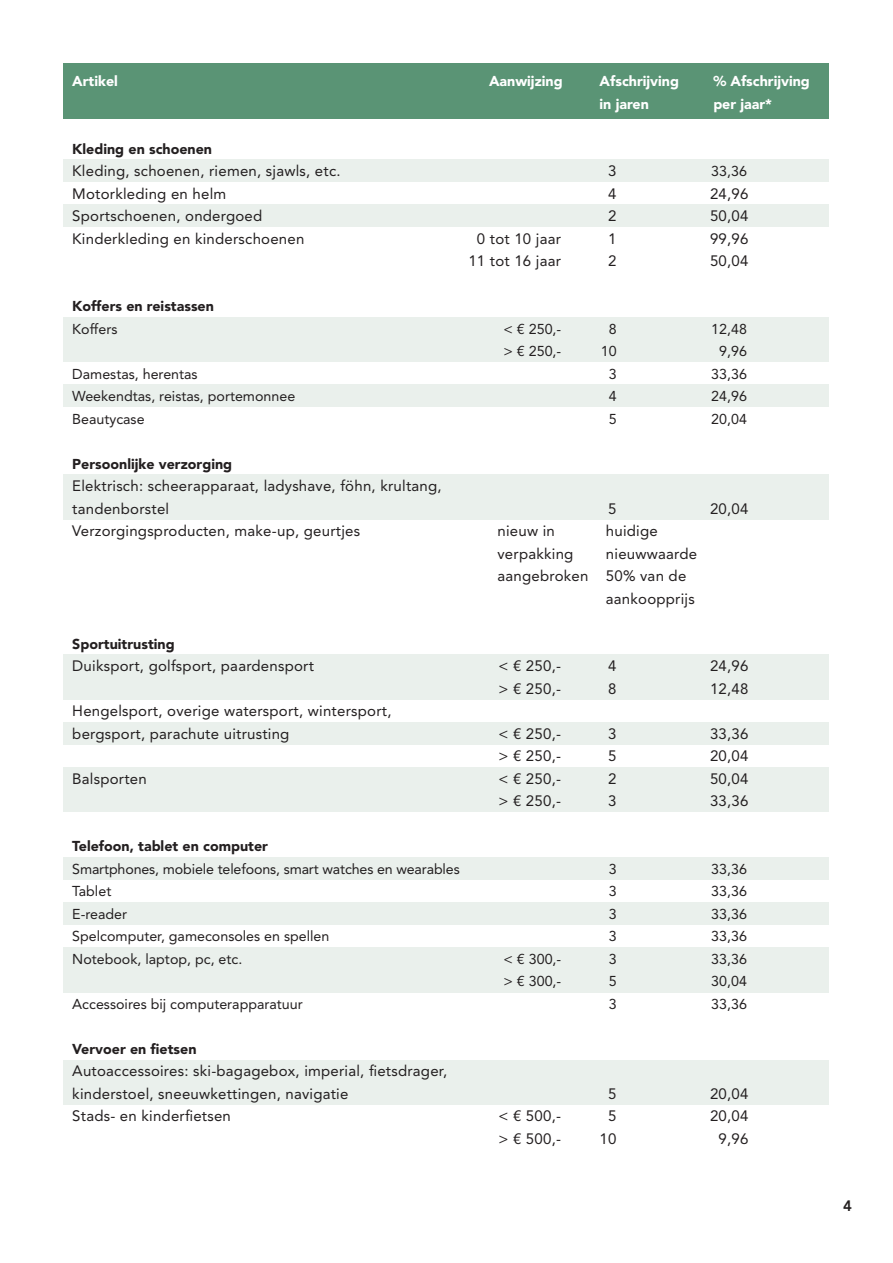
<style>
.page{position:relative;width:893px;height:1263px;background:#fff}
.page>*{position:absolute;margin:0;border:0;box-sizing:border-box;transform-origin:0 0}
._2_4_Platte_tekst{font:15px "Avenir LT Std";letter-spacing:.015em;color:#231f20}
.t1{font:800 15px "Avenir LT Std";color:#231f20}
._2_4_Platte_tekst-2{font:14.25px "Avenir LT Std";color:#231f20}
._2_4_Platte_tekst-3{font:900 14.25px "Avenir LT Std";color:#231f20}
._2_4_Platte_tekst-4{font:900 14.25px "Avenir LT Std";color:#fff}
</style>
<div class="page">
<div style="left:64px;top:64px;width:765px;height:55px;background:#5a9475"></div>
<div style="left:64px;top:160px;width:765px;height:22px;background:#eaf0ec"></div>
<div style="left:64px;top:205px;width:765px;height:22px;background:#eaf0ec"></div>
<div style="left:64px;top:317px;width:765px;height:23px;background:#eaf0ec"></div>
<div style="left:64px;top:340px;width:765px;height:22px;background:#eaf0ec"></div>
<div style="left:64px;top:385px;width:765px;height:22px;background:#eaf0ec"></div>
<div style="left:64px;top:475px;width:765px;height:22px;background:#eaf0ec"></div>
<div style="left:64px;top:497px;width:765px;height:23px;background:#eaf0ec"></div>
<div style="left:64px;top:655px;width:765px;height:22px;background:#eaf0ec"></div>
<div style="left:64px;top:677px;width:765px;height:23px;background:#eaf0ec"></div>
<div style="left:64px;top:722px;width:765px;height:23px;background:#eaf0ec"></div>
<div style="left:64px;top:767px;width:765px;height:23px;background:#eaf0ec"></div>
<div style="left:64px;top:790px;width:765px;height:22px;background:#eaf0ec"></div>
<div style="left:64px;top:857px;width:765px;height:23px;background:#eaf0ec"></div>
<div style="left:64px;top:902px;width:765px;height:23px;background:#eaf0ec"></div>
<div style="left:64px;top:947px;width:765px;height:23px;background:#eaf0ec"></div>
<div style="left:64px;top:970px;width:765px;height:22px;background:#eaf0ec"></div>
<div style="left:64px;top:1060px;width:765px;height:22px;background:#eaf0ec"></div>
<div style="left:64px;top:1082px;width:765px;height:23px;background:#eaf0ec"></div>
<p class="_2_4_Platte_tekst-4" style="left:72px;top:73px;width:47px">Artikel</p>
<p class="_2_4_Platte_tekst-4" style="left:489px;top:73px;width:75px">Aanwijzing</p>
<p class="_2_4_Platte_tekst-4" style="left:600px;top:73px;width:81px">Afschrijving</p>
<p class="_2_4_Platte_tekst-4" style="left:600px;top:95px;width:51px">in jaren</p>
<p class="_2_4_Platte_tekst-4" style="left:713px;top:73px;width:98px">% Afschrijving</p>
<p class="_2_4_Platte_tekst-4" style="left:713px;top:95px;width:60px">per jaar*</p>
<p class="_2_4_Platte_tekst-3" style="left:72px;top:140px;width:141px">Kleding en schoenen</p>
<p class="_2_4_Platte_tekst" style="left:72px;top:162px;width:270px">Kleding, schoenen, riemen, sjawls, etc.</p>
<p class="_2_4_Platte_tekst" style="left:608px;top:162px;width:10px">3</p>
<p class="_2_4_Platte_tekst-2" style="left:711px;top:163px;width:37px">33,36</p>
<p class="_2_4_Platte_tekst" style="left:72px;top:185px;width:156px">Motorkleding en helm</p>
<p class="_2_4_Platte_tekst" style="left:608px;top:185px;width:10px">4</p>
<p class="_2_4_Platte_tekst" style="left:710px;top:185px;width:40px">24,96</p>
<p class="_2_4_Platte_tekst" style="left:72px;top:207px;width:192px">Sportschoenen, ondergoed</p>
<p class="_2_4_Platte_tekst" style="left:608px;top:207px;width:10px">2</p>
<p class="_2_4_Platte_tekst" style="left:710px;top:207px;width:40px">50,04</p>
<p class="_2_4_Platte_tekst" style="left:72px;top:230px;width:234px">Kinderkleding en kinderschoenen</p>
<p class="_2_4_Platte_tekst" style="left:477px;top:230px;width:86px">0 tot 10 jaar</p>
<p class="_2_4_Platte_tekst" style="left:608px;top:230px;width:10px">1</p>
<p class="_2_4_Platte_tekst" style="left:710px;top:230px;width:40px">99,96</p>
<p class="_2_4_Platte_tekst" style="left:468px;top:252px;width:94px">11 tot 16 jaar</p>
<p class="_2_4_Platte_tekst" style="left:608px;top:252px;width:10px">2</p>
<p class="_2_4_Platte_tekst" style="left:710px;top:252px;width:40px">50,04</p>
<p class="_2_4_Platte_tekst-3" style="left:72px;top:298px;width:143px">Koffers en reistassen</p>
<p class="_2_4_Platte_tekst-2" style="left:72px;top:321px;width:47px">Koffers</p>
<p class="_2_4_Platte_tekst-2" style="left:503px;top:321px;width:59px">&lt; € 250,-</p>
<p class="_2_4_Platte_tekst-2" style="left:609px;top:321px;width:9px">8</p>
<p class="_2_4_Platte_tekst-2" style="left:711px;top:321px;width:37px">12,48</p>
<p class="_2_4_Platte_tekst-2" style="left:503px;top:343px;width:59px">&gt; € 250,-</p>
<p class="_2_4_Platte_tekst-2" style="left:601px;top:343px;width:17px">10</p>
<p class="_2_4_Platte_tekst-2" style="left:719px;top:343px;width:29px">9,96</p>
<p class="_2_4_Platte_tekst-2" style="left:72px;top:366px;width:127px">Damestas, herentas</p>
<p class="_2_4_Platte_tekst-2" style="left:609px;top:366px;width:9px">3</p>
<p class="_2_4_Platte_tekst-2" style="left:711px;top:366px;width:37px">33,36</p>
<p class="_2_4_Platte_tekst-2" style="left:72px;top:388px;width:224px">Weekendtas, reistas, portemonnee</p>
<p class="_2_4_Platte_tekst-2" style="left:609px;top:388px;width:9px">4</p>
<p class="_2_4_Platte_tekst-2" style="left:711px;top:388px;width:37px">24,96</p>
<p class="_2_4_Platte_tekst-2" style="left:72px;top:411px;width:74px">Beautycase</p>
<p class="_2_4_Platte_tekst-2" style="left:609px;top:411px;width:9px">5</p>
<p class="_2_4_Platte_tekst-2" style="left:711px;top:411px;width:37px">20,04</p>
<p class="_2_4_Platte_tekst-3" style="left:72px;top:455px;width:161px">Persoonlijke verzorging</p>
<p class="_2_4_Platte_tekst" style="left:72px;top:477px;width:371px">Elektrisch: scheerapparaat, ladyshave, föhn, krultang,</p>
<p class="_2_4_Platte_tekst" style="left:72px;top:500px;width:98px">tandenborstel</p>
<p class="_2_4_Platte_tekst" style="left:608px;top:500px;width:10px">5</p>
<p class="_2_4_Platte_tekst" style="left:710px;top:500px;width:40px">20,04</p>
<p class="_2_4_Platte_tekst" style="left:72px;top:522px;width:289px">Verzorgingsproducten, make-up, geurtjes</p>
<p class="_2_4_Platte_tekst" style="left:497px;top:522px;width:59px">nieuw in</p>
<p class="_2_4_Platte_tekst" style="left:606px;top:522px;width:53px">huidige</p>
<p class="_2_4_Platte_tekst" style="left:497px;top:545px;width:77px">verpakking</p>
<p class="_2_4_Platte_tekst" style="left:606px;top:545px;width:93px">nieuwwaarde</p>
<p class="_2_4_Platte_tekst" style="left:497px;top:567px;width:190px">aangebroken 50% van de</p>
<p class="_2_4_Platte_tekst" style="left:606px;top:590px;width:90px">aankoopprijs</p>
<p class="_2_4_Platte_tekst-3" style="left:72px;top:635px;width:104px">Sportuitrusting</p>
<p class="_2_4_Platte_tekst" style="left:72px;top:657px;width:243px">Duiksport, golfsport, paardensport</p>
<p class="_2_4_Platte_tekst" style="left:498px;top:657px;width:64px">&lt; € 250,-</p>
<p class="_2_4_Platte_tekst" style="left:608px;top:657px;width:10px">4</p>
<p class="_2_4_Platte_tekst" style="left:710px;top:657px;width:40px">24,96</p>
<p class="_2_4_Platte_tekst" style="left:498px;top:680px;width:64px">&gt; € 250,-</p>
<p class="_2_4_Platte_tekst" style="left:608px;top:680px;width:10px">8</p>
<p class="_2_4_Platte_tekst" style="left:710px;top:680px;width:40px">12,48</p>
<p class="_2_4_Platte_tekst" style="left:72px;top:702px;width:321px">Hengelsport, overige watersport, wintersport,</p>
<p class="_2_4_Platte_tekst" style="left:72px;top:725px;width:219px">bergsport, parachute uitrusting</p>
<p class="_2_4_Platte_tekst" style="left:498px;top:725px;width:64px">&lt; € 250,-</p>
<p class="_2_4_Platte_tekst" style="left:608px;top:725px;width:10px">3</p>
<p class="_2_4_Platte_tekst" style="left:710px;top:725px;width:40px">33,36</p>
<p class="_2_4_Platte_tekst" style="left:498px;top:747px;width:64px">&gt; € 250,-</p>
<p class="_2_4_Platte_tekst" style="left:608px;top:747px;width:10px">5</p>
<p class="_2_4_Platte_tekst" style="left:710px;top:747px;width:40px">20,04</p>
<p class="_2_4_Platte_tekst" style="left:72px;top:770px;width:76px">Balsporten</p>
<p class="_2_4_Platte_tekst" style="left:498px;top:770px;width:64px">&lt; € 250,-</p>
<p class="_2_4_Platte_tekst" style="left:608px;top:770px;width:10px">2</p>
<p class="_2_4_Platte_tekst" style="left:710px;top:770px;width:40px">50,04</p>
<p class="_2_4_Platte_tekst" style="left:498px;top:792px;width:64px">&gt; € 250,-</p>
<p class="_2_4_Platte_tekst" style="left:608px;top:792px;width:10px">3</p>
<p class="_2_4_Platte_tekst" style="left:710px;top:792px;width:40px">33,36</p>
<p class="_2_4_Platte_tekst-3" style="left:72px;top:838px;width:197px">Telefoon, tablet en computer</p>
<p class="_2_4_Platte_tekst-2" style="left:72px;top:861px;width:389px">Smartphones, mobiele telefoons, smart watches en wearables</p>
<p class="_2_4_Platte_tekst-2" style="left:609px;top:861px;width:9px">3</p>
<p class="_2_4_Platte_tekst-2" style="left:711px;top:861px;width:37px">33,36</p>
<p class="_2_4_Platte_tekst-2" style="left:72px;top:883px;width:41px">Tablet</p>
<p class="_2_4_Platte_tekst-2" style="left:609px;top:883px;width:9px">3</p>
<p class="_2_4_Platte_tekst-2" style="left:711px;top:883px;width:37px">33,36</p>
<p class="_2_4_Platte_tekst-2" style="left:72px;top:906px;width:56px">E-reader</p>
<p class="_2_4_Platte_tekst-2" style="left:609px;top:906px;width:9px">3</p>
<p class="_2_4_Platte_tekst-2" style="left:711px;top:906px;width:37px">33,36</p>
<p class="_2_4_Platte_tekst-2" style="left:72px;top:928px;width:259px">Spelcomputer, gameconsoles en spellen</p>
<p class="_2_4_Platte_tekst-2" style="left:609px;top:928px;width:9px">3</p>
<p class="_2_4_Platte_tekst-2" style="left:711px;top:928px;width:37px">33,36</p>
<p class="_2_4_Platte_tekst-2" style="left:72px;top:951px;width:172px">Notebook, laptop, pc, etc.</p>
<p class="_2_4_Platte_tekst-2" style="left:503px;top:951px;width:59px">&lt; € 300,-</p>
<p class="_2_4_Platte_tekst-2" style="left:609px;top:951px;width:9px">3</p>
<p class="_2_4_Platte_tekst-2" style="left:711px;top:951px;width:37px">33,36</p>
<p class="_2_4_Platte_tekst-2" style="left:503px;top:973px;width:59px">&gt; € 300,-</p>
<p class="_2_4_Platte_tekst-2" style="left:609px;top:973px;width:9px">5</p>
<p class="_2_4_Platte_tekst-2" style="left:711px;top:973px;width:37px">30,04</p>
<p class="_2_4_Platte_tekst-2" style="left:72px;top:996px;width:232px">Accessoires bij computerapparatuur</p>
<p class="_2_4_Platte_tekst-2" style="left:609px;top:996px;width:9px">3</p>
<p class="_2_4_Platte_tekst-2" style="left:711px;top:996px;width:37px">33,36</p>
<p class="_2_4_Platte_tekst-3" style="left:72px;top:1040px;width:126px">Vervoer en fietsen</p>
<p class="_2_4_Platte_tekst" style="left:72px;top:1062px;width:376px">Autoaccessoires: ski-bagagebox, imperial, fietsdrager,</p>
<p class="_2_4_Platte_tekst" style="left:72px;top:1085px;width:278px">kinderstoel, sneeuwkettingen, navigatie</p>
<p class="_2_4_Platte_tekst" style="left:608px;top:1085px;width:10px">5</p>
<p class="_2_4_Platte_tekst" style="left:710px;top:1085px;width:40px">20,04</p>
<p class="_2_4_Platte_tekst" style="left:72px;top:1107px;width:160px">Stads- en kinderfietsen</p>
<p class="_2_4_Platte_tekst" style="left:498px;top:1107px;width:64px">&lt; € 500,-</p>
<p class="_2_4_Platte_tekst" style="left:608px;top:1107px;width:10px">5</p>
<p class="_2_4_Platte_tekst" style="left:710px;top:1107px;width:40px">20,04</p>
<p class="_2_4_Platte_tekst" style="left:498px;top:1130px;width:64px">&gt; € 500,-</p>
<p class="_2_4_Platte_tekst" style="left:599px;top:1130px;width:18px">10</p>
<p class="_2_4_Platte_tekst" style="left:719px;top:1130px;width:31px">9,96</p>
<p class="t1" style="left:843px;top:1197px;width:10px">4</p>
</div>
